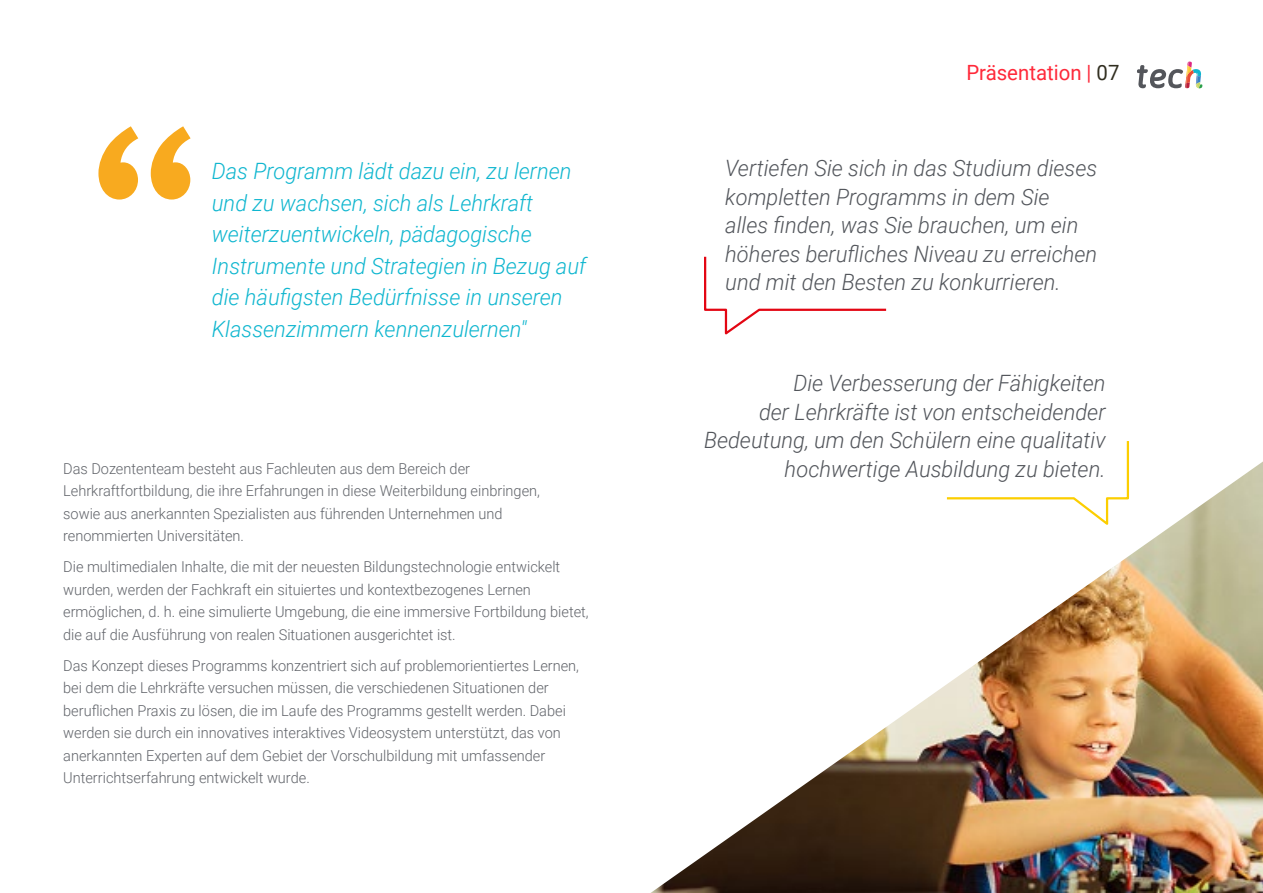
<style>
.page{position:relative;width:1263px;height:893px;background:#fff}
.page>*{position:absolute;margin:0;border:0;box-sizing:border-box;transform-origin:0 0}
.t1{font:italic 300 22.5px/28.5px "Roboto";color:#52555b}
.t2{font:italic 300 22.5px/31.5px "Roboto";color:#0fb6cf}
.t3{font:21px "Roboto";color:#ff293a}
.t4{font:300 15px/22.5px "Roboto";color:#61646a}
.s1{color:#fc2a3b}
.s2{color:#312e20}
</style>
<div class="page">
<svg style="left:1137px;top:62px;width:65px;height:27px"></svg>
<svg style="left:98px;top:126px;width:93px;height:74px"></svg>
<svg style="left:704px;top:256px;width:183px;height:79px"></svg>
<img style="left:651px;top:461px;width:612px;height:432px">
<svg style="left:945px;top:441px;width:185px;height:87px"></svg>
<h2 class="t3" style="left:966px;top:57px;width:155px">Präsentati<span class="s1">on |</span> <span class="s2">07</span></h2>
<h1 class="t2" style="left:212px;top:155px;width:376px">Das Programm lädt dazu ein, zu lernen und zu wachsen, sich als Lehrkraft weiterzuentwickeln, pädagogische Instrumente und Strategien in Bezug auf die häufigsten Bedürfnisse in unseren Klassenzimmern kennenzulernen″</h1>
<h1 class="t1" style="left:725px;top:153px;width:373px">Vertiefen Sie sich in das Studium dieses kompletten Programms in dem Sie alles finden, was Sie brauchen, um ein höheres berufliches Niveau zu erreichen und mit den Besten zu konkurrieren.</h1>
<h1 class="t1" style="left:704px;top:368px;width:403px;text-align:right">Die Verbesserung der Fähigkeiten<br>der Lehrkräfte ist von entscheidender Bedeutung, um den Schülern eine qualitativ hochwertige Ausbildung zu bieten.</h1>
<p class="t4" style="left:63px;top:457px;width:478px">Das Dozententeam besteht aus Fachleuten aus dem Bereich der Lehrkraftfortbildung, die ihre Erfahrungen in diese Weiterbildung einbringen, sowie aus anerkannten Spezialisten aus führenden Unternehmen und renommierten Universitäten.</p>
<p class="t4" style="left:63px;top:555px;width:527px">Die multimedialen Inhalte, die mit der neuesten Bildungstechnologie entwickelt wurden, werden der Fachkraft ein situiertes und kontextbezogenes Lernen ermöglichen, d. h. eine simulierte Umgebung, die eine immersive Fortbildung bietet, die auf die Ausführung von realen Situationen ausgerichtet ist.</p>
<p class="t4" style="left:63px;top:654px;width:517px">Das Konzept dieses Programms konzentriert sich auf problemorientiertes Lernen, bei dem die Lehrkräfte versuchen müssen, die verschiedenen Situationen der beruflichen Praxis zu lösen, die im Laufe des Programms gestellt werden. Dabei werden sie durch ein innovatives interaktives Videosystem unterstützt, das von anerkannten Experten auf dem Gebiet der Vorschulbildung mit umfassender Unterrichtserfahrung entwickelt wurde.</p>
</div>
